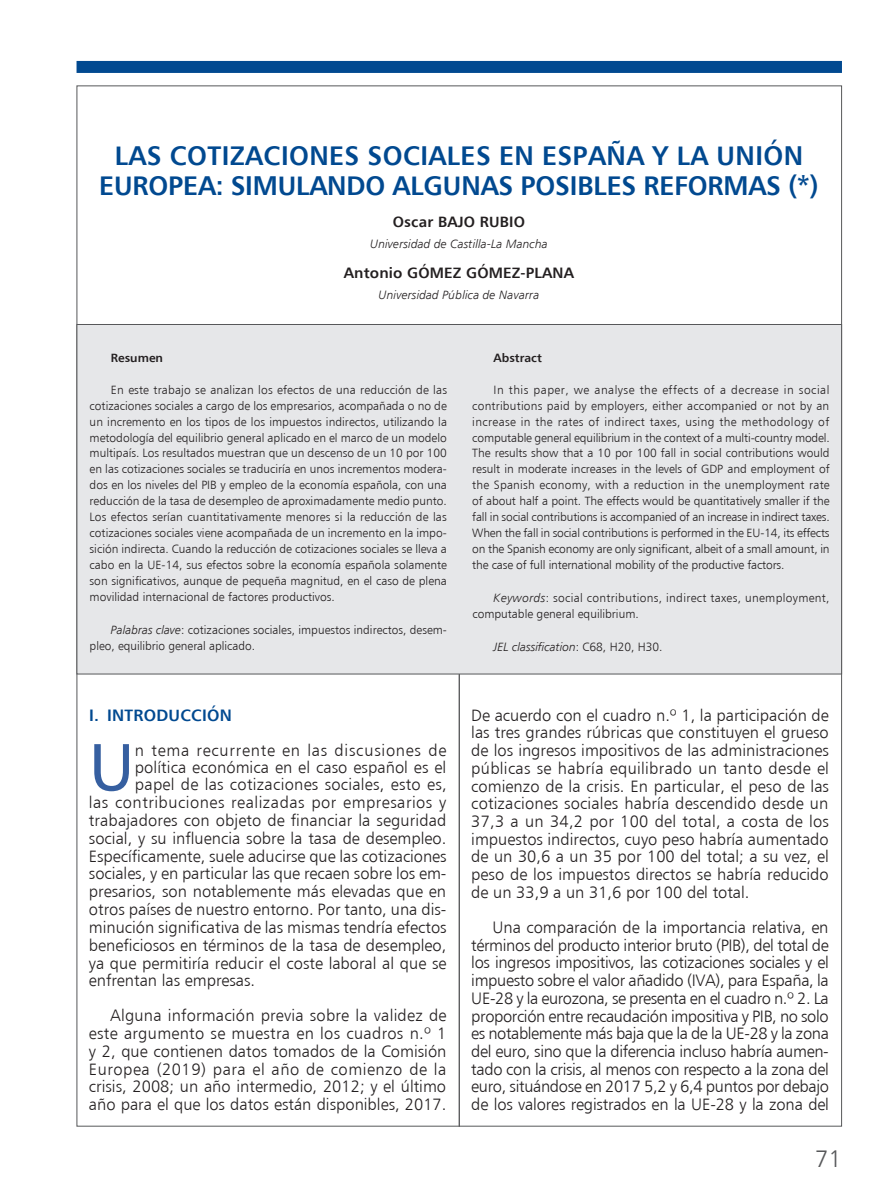
<style>
.page{position:relative;width:893px;height:1191px;background:#fff}
.page>*{position:absolute;margin:0;border:0;box-sizing:border-box;transform-origin:0 0}
.t1{font:66.6px "Humanist 777 BT Roman B";color:#365fa0}
.t2{font:27px/30px "Humanist 777 BT Bold B";letter-spacing:-.005em;color:#014990;text-align:center}
.t3{font:24px "Humanist 777 BT Light B";color:#57585a}
.t4{font:16.5px/17.7px "Humanist 777 BT Light B";color:#231f20;text-align:justify}
.t5{font:16.5px "Humanist 777 BT Light B";letter-spacing:.03em;color:#231f20}
.t6{font:16.5px "Humanist 777 BT Light B";letter-spacing:.045em;color:#231f20}
.CAB_1{font:16.5px "Humanist 777 BT Bold B";letter-spacing:.015em;color:#014990}
.t7{font:15px "Humanist 777 BT Bold B";letter-spacing:.01em;color:#231f20}
.t8{font:12px/15.9px "Humanist 777 BT Light B";color:#231f20;text-align:justify}
.t9{font:12px "Humanist 777 BT Light Italic B";letter-spacing:.01em;color:#231f20}
.t10{font:12px/15.9px "Humanist 777 BT Light B";letter-spacing:.025em;color:#231f20}
.t11{font:12px "Humanist 777 BT Bold B";color:#231f20}
.s1{font-family:"Humanist 777 BT Light Italic B"}
.s2{font-family:"Humanist 777 BT Light B"}
</style>
<div class="page">
<div style="left:77px;top:61px;width:765px;height:12px;background:#014990"></div>
<hr style="left:459px;top:577px;width:1px;height:549px;background:#57585a">
<div style="left:77px;top:324px;width:765px;height:350px;background:#e6e7e9;border:1px solid #57585a"></div>
<p class="t2" style="left:99px;top:140px;width:721px">LAS COTIZACIONES SOCIALES EN ESPAÑA Y LA UNIÓN<br>EUROPEA: SIMULANDO ALGUNAS POSIBLES REFORMAS (*)</p>
<p class="t7" style="left:393px;top:213px;width:134px">Oscar BAJO RUBIO</p>
<p class="t9" style="left:370px;top:237px;width:179px">Universidad de Castilla-La Mancha</p>
<p class="t7" style="left:344px;top:263px;width:232px">Antonio GÓMEZ GÓMEZ-PLANA</p>
<p class="t9" style="left:379px;top:287px;width:162px">Universidad Pública de Navarra</p>
<p class="t11" style="left:111px;top:350px;width:54px">Resumen</p>
<p class="t8" style="left:90px;top:381px;width:359px;text-indent:21px">En este trabajo se analizan los efectos de una reducción de las cotizaciones sociales a cargo de los empresarios, acompañada o no de un incremento en los tipos de los impuestos indirectos, utilizando la metodología del equilibrio general aplicado en el marco de un modelo multipaís. Los resultados muestran que un descenso de un 10 por 100 en las cotizaciones sociales se traduciría en unos incrementos modera&shy;dos en los niveles del PIB y empleo de la economía española, con una reducción de la tasa de desempleo de aproximadamente medio punto.<br>Los efectos serían cuantitativamente menores si la reducción de las cotizaciones sociales viene acompañada de un incremento en la impo&shy;sición indirecta. Cuando la reducción de cotizaciones sociales se lleva a cabo en la UE-14, sus efectos sobre la economía española solamente son significativos, aunque de pequeña magnitud, en el caso de plena movilidad internacional de factores productivos.</p>
<p class="t8" style="left:90px;top:621px;width:359px;text-indent:21px"><span class="s1">Palabras clave</span>: cotizaciones sociales, impuestos indirectos, desem&shy;pleo, equilibrio general aplicado.</p>
<p class="CAB_1" style="left:89px;top:704px;width:144px">I. INTRODUCCIÓN</p>
<p class="t1" style="left:89px;top:726px;width:47px">U</p>
<p class="t6" style="left:135px;top:739px;width:313px">n tema recurrente en las discusiones de</p>
<p class="t4" style="left:135px;top:758px;width:313px">política económica en el caso español es el</p>
<p class="t4" style="left:135px;top:775px;width:313px">papel de las cotizaciones sociales, esto es,</p>
<p class="t5" style="left:89px;top:792px;width:359px">las contribuciones realizadas por empresarios y</p>
<p class="t4" style="left:89px;top:811px;width:359px">trabajadores con objeto de financiar la seguridad</p>
<p class="t4" style="left:89px;top:829px;width:359px">social, y su influencia sobre la tasa de desempleo.</p>
<p class="t4" style="left:89px;top:847px;width:359px">Específicamente, suele aducirse que las cotizaciones</p>
<p class="t4" style="left:89px;top:864px;width:359px">sociales, y en particular las que recaen sobre los em-</p>
<p class="t4" style="left:89px;top:882px;width:359px">presarios, son notablemente más elevadas que en</p>
<p class="t4" style="left:89px;top:900px;width:359px">otros países de nuestro entorno. Por tanto, una dis-</p>
<p class="t4" style="left:89px;top:918px;width:359px">minución significativa de las mismas tendría efectos</p>
<p class="t4" style="left:89px;top:936px;width:359px">beneficiosos en términos de la tasa de desempleo,</p>
<p class="t4" style="left:89px;top:953px;width:359px">ya que permitiría reducir el coste laboral al que se</p>
<p class="t4" style="left:89px;top:971px;width:168px">enfrentan las empresas.</p>
<p class="t4" style="left:89px;top:1006px;width:359px;text-indent:21px">Alguna información previa sobre la validez de este argumento se muestra en los cuadros n.º 1 y 2, que contienen datos tomados de la Comisión Europea (2019) para el año de comienzo de la crisis, 2008; un año intermedio, 2012; y el último año para el que los datos están disponibles, 2017.</p>
<p class="t11" style="left:494px;top:350px;width:50px">Abstract</p>
<p class="t8" style="left:472px;top:381px;width:359px;text-indent:21px">In this paper, we analyse the effects of a decrease in social contributions paid by employers, either accompanied or not by an increase in the rates of indirect taxes, using the methodology of computable general equilibrium in the context of a multi-country model.<br>The results show that a 10 por 100 fall in social contributions would result in moderate increases in the levels of GDP and employment of the Spanish economy, with a reduction in the unemployment rate of about half a point. The effects would be quantitatively smaller if the fall in social contributions is accompanied of an increase in indirect taxes.<br>When the fall in social contributions is performed in the EU-14, its effects on the Spanish economy are only significant, albeit of a small amount, in the case of full international mobility of the productive factors.</p>
<p class="t10" style="left:472px;top:590px;width:359px;text-indent:21px"><span class="s1">Keywords</span>: social contributions, indirect taxes, unemployment, computable general equilibrium.</p>
<p class="t9" style="left:494px;top:639px;width:171px">JEL classification<span class="s2">: C68, H20, H30.</span></p>
<p class="t4" style="left:471px;top:706px;width:359px">De acuerdo con el cuadro n.º 1, la participación de las tres grandes rúbricas que constituyen el grueso de los ingresos impositivos de las administraciones públicas se habría equilibrado un tanto desde el comienzo de la crisis. En particular, el peso de las cotizaciones sociales habría descendido desde un 37,3 a un 34,2 por 100 del total, a costa de los impuestos indirectos, cuyo peso habría aumentado de un 30,6 a un 35 por 100 del total; a su vez, el peso de los impuestos directos se habría reducido de un 33,9 a un 31,6 por 100 del total.</p>
<p class="t4" style="left:471px;top:918px;width:359px;text-indent:21px">Una comparación de la importancia relativa, en términos del producto interior bruto (PIB), del total de los ingresos impositivos, las cotizaciones sociales y el impuesto sobre el valor añadido (IVA), para España, la UE-28 y la eurozona, se presenta en el cuadro n.º 2. La proporción entre recaudación impositiva y PIB, no solo es notablemente más baja que la de la UE-28 y la zona del euro, sino que la diferencia incluso habría aumen&shy;tado con la crisis, al menos con respecto a la zona del euro, situándose en 2017 5,2 y 6,4 puntos por debajo de los valores registrados en la UE-28 y la zona del</p>
<p class="t3" style="left:815px;top:1143px;width:28px">71</p>
</div>
